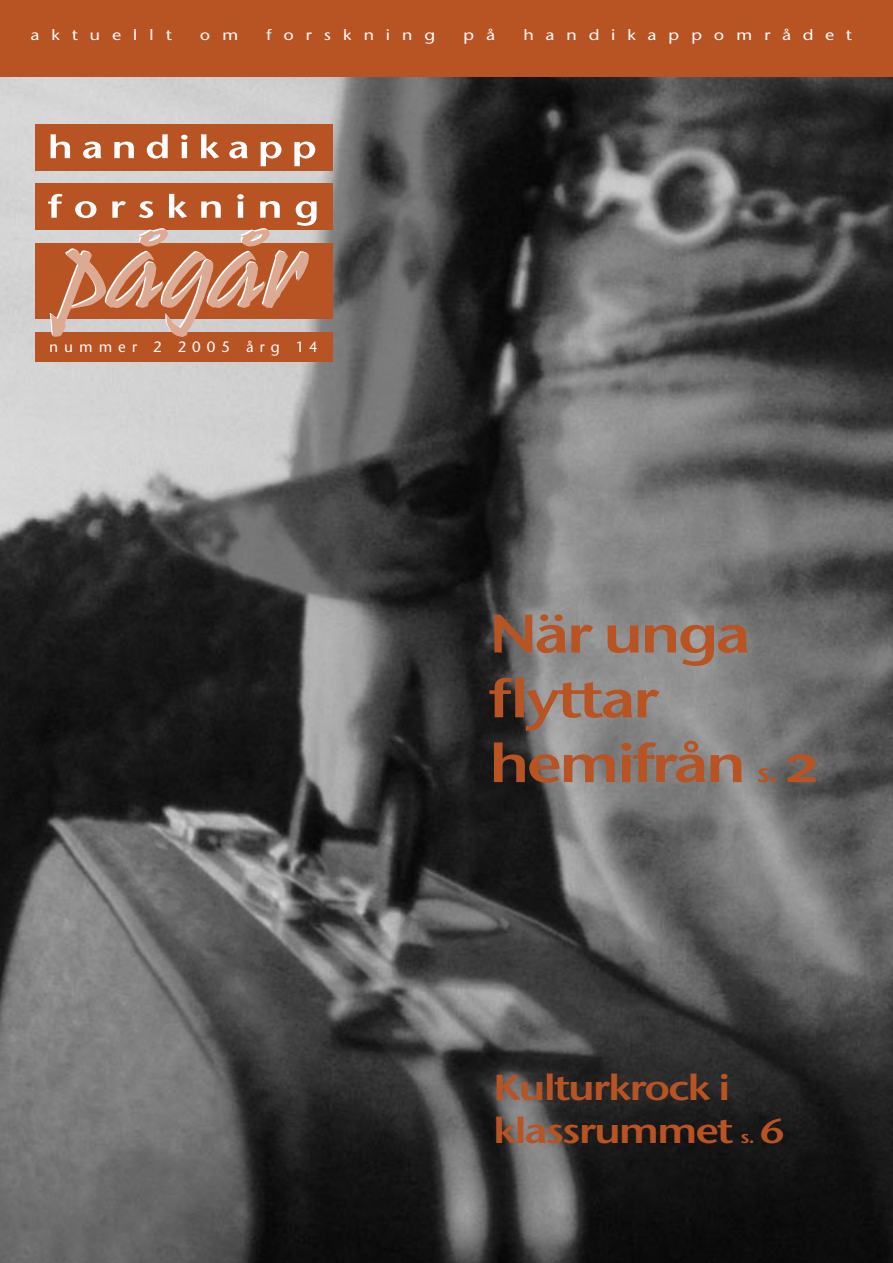
<style>
.page{position:relative;width:893px;height:1263px;background:#fff}
.page>*{position:absolute;margin:0;border:0;box-sizing:border-box;transform-origin:0 0}
.Rubrik_1{font:54px "Stone Sans OSITC Semi";letter-spacing:-.05em;color:#b85324;scale:1.2 1}
.Rubrik_1-2{font:36px "Stone Sans OSITC Semi";letter-spacing:-.05em;color:#b85324;scale:1.2 1}
.Mellan_rubrik{font:500 15px "Stone Sans ITC";letter-spacing:.65em;color:#fff;scale:1.2 1}
.Mellan_rubrik-2{font:500 15px "Stone Sans ITC";letter-spacing:.4em;color:#fff}
.s1{font-size:27px}
.s2{font-size:18px}
</style>
<div class="page">
<img style="left:0;top:76px;width:893px;height:1187px">
<div style="left:0;top:0;width:893px;height:76px;background:#b85324"></div>
<div style="left:35px;top:183px;width:297px;height:47px;background:#b85324"></div>
<div style="left:35px;top:124px;width:297px;height:47px;background:#b85324"></div>
<div style="left:35px;top:332px;width:297px;height:30px;background:#b85324"></div>
<div style="left:35px;top:243px;width:297px;height:76px;background:#b85324"></div>
<svg style="left:51px;top:134px;width:264px;height:32px"></svg>
<svg style="left:48px;top:194px;width:269px;height:143px"></svg>
<p class="Mellan_rubrik" style="left:30px;top:26px;width:119px">aktuellt</p>
<p class="Mellan_rubrik" style="left:200px;top:26px;width:34px">o m</p>
<p class="Mellan_rubrik" style="left:266px;top:26px;width:142px">forskning</p>
<p class="Mellan_rubrik" style="left:463px;top:26px;width:28px">p å</p>
<p class="Mellan_rubrik" style="left:523px;top:26px;width:275px">handikappområdet</p>
<p class="Mellan_rubrik-2" style="left:49px;top:338px;width:270px">nummer 2 2005 årg 14</p>
<p class="Rubrik_1" style="left:489px;top:600px;width:220px">När unga</p>
<p class="Rubrik_1" style="left:489px;top:665px;width:143px">flyttar</p>
<p class="Rubrik_1" style="left:489px;top:730px;width:277px">hemifrån <span class="s1">s.</span> 2</p>
<p class="Rubrik_1-2" style="left:493px;top:1064px;width:200px">Kulturkrock i</p>
<p class="Rubrik_1-2" style="left:493px;top:1108px;width:245px">klassrummet <span class="s2">s.</span> 6</p>
</div>
